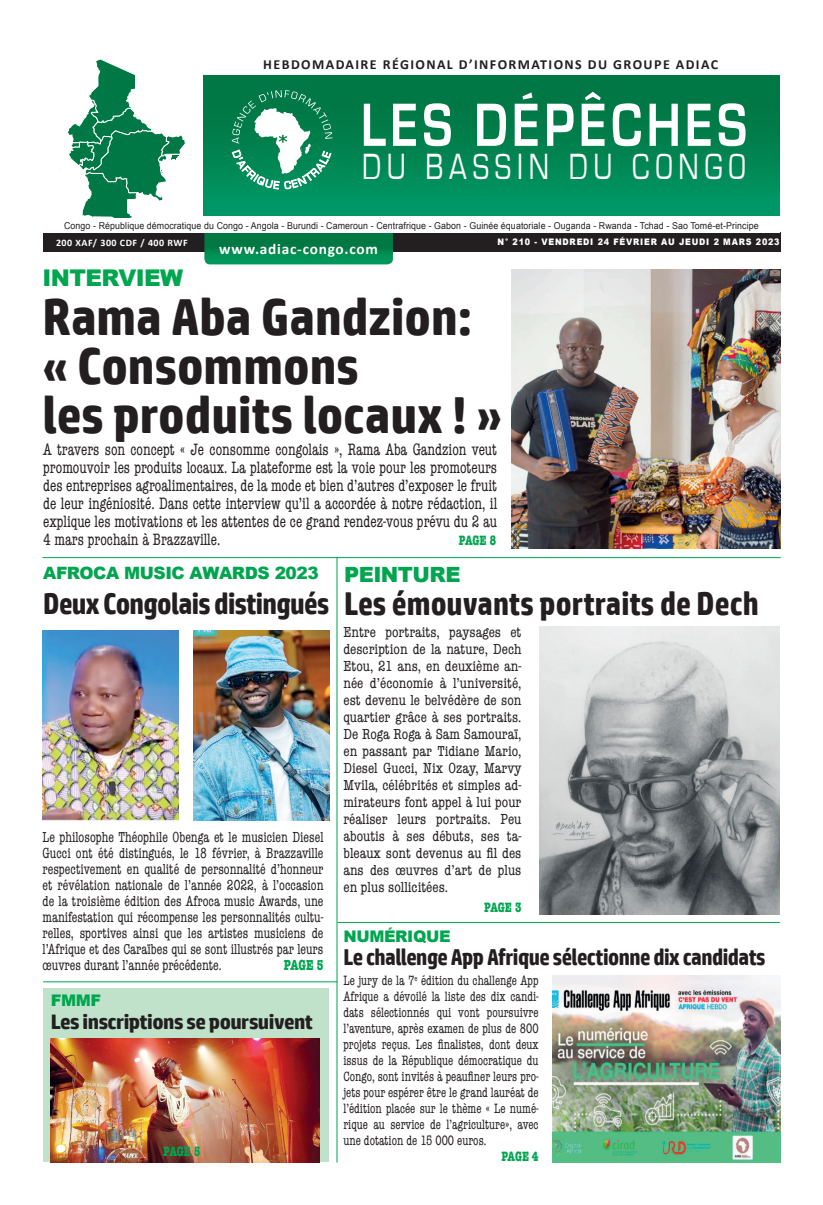
<style>
.page{position:relative;width:823px;height:1205px;background:#fff}
.page>*{position:absolute;margin:0;border:0;box-sizing:border-box;transform-origin:0 0}
.t1{font:700 52px/49px "HP Simplified";color:#231f20;scale:.95 1}
.t2{font:37.6px "Eurostile";letter-spacing:.2em;color:#fff;scale:.77 1}
.t3{font:700 33px "HP Simplified";color:#231f20;scale:.9 1}
.t4{font:700 23px "HP Simplified";letter-spacing:-.025em;color:#231f20;scale:.9 1}
.t5{font:900 23px "Arial";letter-spacing:-.025em;color:#00a54f}
.t6{font:700 21px "HP Simplified";letter-spacing:-.025em;color:#231f20}
.t7{font:900 21px "Arial";letter-spacing:-.025em;color:#00a54f}
.t8{font:condensed 17px/18px "American Typewriter";color:#231f20;text-align:justify;scale:.89 1}
.t9{font:900 17px "Arial";letter-spacing:-.025em;color:#00a54f}
.t10{font:900 16px "Arial";letter-spacing:-.025em;color:#00a54f}
.t11{font:700 15.1px "Calibri";letter-spacing:.05em;color:#fff}
.t12{font:condensed 15px/16px "American Typewriter";color:#231f20;text-align:justify;scale:.9 1}
.t13{font:condensed 15px/17px "American Typewriter";color:#231f20;text-align:justify}
.t14{font:700 condensed 15px "American Typewriter";color:#00a54f;scale:.9 1}
.t15{font:condensed 14px/16px "American Typewriter";color:#231f20;text-align:justify;scale:.89 1}
.t16{font:700 condensed 14px "American Typewriter";color:#00a54f;scale:.9 1}
.t17{font:700 13.9px "Calibri";letter-spacing:.1em;color:#231f20}
.t18{font:700 10.9px "Calibri";color:#231f20;scale:.91 1}
.t19{font:700 9.9px "Calibri";letter-spacing:.05em;color:#fff}
.t20{font:9.5px "Arial";letter-spacing:.01em;color:#231f20;scale:.93 1}
.t21{font:900 9px "Arial";letter-spacing:.1em;color:#fff;scale:.89 1}
.s1{font-size:30px}
</style>
<div class="page">
<div style="left:204px;top:76px;width:574px;height:140px;background:linear-gradient(to bottom,#01713e,#009765)"></div>
<div style="left:43px;top:232px;width:737px;height:20px;background:#231f20"></div>
<svg style="left:204px;top:232px;width:189px;height:32px;background:#088751"></svg>
<svg style="left:231px;top:90px;width:101px;height:100px"></svg>
<svg style="left:363px;top:104px;width:22px;height:42px"></svg>
<svg style="left:393px;top:104px;width:22px;height:42px"></svg>
<svg style="left:423px;top:103px;width:27px;height:43px"></svg>
<svg style="left:477px;top:104px;width:28px;height:42px"></svg>
<svg style="left:514px;top:92px;width:23px;height:54px"></svg>
<svg style="left:546px;top:104px;width:27px;height:42px"></svg>
<svg style="left:581px;top:92px;width:23px;height:54px"></svg>
<svg style="left:612px;top:103px;width:28px;height:43px"></svg>
<svg style="left:649px;top:104px;width:28px;height:42px"></svg>
<svg style="left:687px;top:104px;width:23px;height:42px"></svg>
<svg style="left:718px;top:103px;width:27px;height:43px"></svg>
<svg style="left:60px;top:59px;width:126px;height:159px"></svg>
<div style="left:43px;top:988px;width:285px;height:174px;background:#c0e2ca"></div>
<hr style="left:42px;top:557px;width:738px;height:1px;background:#00a54f">
<img style="left:511px;top:269px;width:269px;height:279px">
<img style="left:539px;top:627px;width:240px;height:287px">
<img style="left:43px;top:631px;width:136px;height:189px">
<img style="left:193px;top:631px;width:136px;height:189px">
<hr style="left:337px;top:922px;width:442px;height:1px;background:#00a54f">
<img style="left:552px;top:975px;width:228px;height:187px">
<img style="left:51px;top:1038px;width:269px;height:124px">
<hr style="left:43px;top:981px;width:294px;height:1px;background:#00a54f">
<hr style="left:336px;top:557px;width:1px;height:605px;background:#00a54f">
<p class="t17" style="left:263px;top:55px;width:456px">HEBDOMADAIRE RÉGIONAL D’INFORMATIONS DU GROUPE ADIAC</p>
<h2 class="t2" style="left:362px;top:146px;width:499px">DU BASSIN DU CONGO</h2>
<p class="t18" style="left:59px;top:218px;width:771px">Congo - République démocratique du Congo - Angola - Burundi - Cameroun - Centrafrique - Gabon - Guinée équatoriale - Ouganda - Rwanda - Tchad - Sao Tomé-et-Principe</p>
<p class="t20" style="left:64px;top:219px;width:747px">Congo - République démocratique du Congo - Angola - Burundi - Cameroun - Centrafrique - Gabon - Guinée équatoriale - Ouganda - Rwanda - Tchad - Sao Tomé-et-Principe</p>
<p class="t19" style="left:56px;top:236px;width:133px">200 XAF/ 300 CDF / 400 RWF</p>
<p class="t21" style="left:497px;top:235px;width:318px">N° 210 - VENDREDI 24 FÉVRIER AU JEUDI 2 MARS 2023</p>
<p class="t11" style="left:219px;top:239px;width:160px">www.adiac-congo.com</p>
<h3 class="t5" style="left:42px;top:261px;width:142px">INTERVIEW</h3>
<h1 class="t1" style="left:42px;top:293px;width:485px">Rama Aba Gandzion: « Consommons<br>les produits locaux ! »</h1>
<p class="t8" style="left:43px;top:440px;width:511px">A travers son concept « Je consomme congolais », Rama Aba Gandzion veut promouvoir les produits locaux. La plateforme est la voie pour les promoteurs des entreprises agroalimentaires, de la mode et bien d’autres d’exposer le fruit de leur ingéniosité. Dans cette interview qu’il a accordée à notre rédaction, il explique les motivations et les attentes de ce grand rendez-vous prévu du 2 au 4 mars prochain à Brazzaville.</p>
<p class="t16" style="left:458px;top:529px;width:43px">PAGE 8</p>
<h3 class="t7" style="left:344px;top:559px;width:118px">PEINTURE</h3>
<h3 class="t3" style="left:43px;top:582px;width:796px"><span class="s1">Deux Congolais distingués</span> Les émouvants portraits de Dech</h3>
<p class="t13" style="left:343px;top:623px;width:179px">Entre portraits, paysages et description de la nature, Dech Etou, 21 ans, en deuxième an&shy;née d’économie à l’université, est devenu le belvédère de son quartier grâce à ses portraits.<br>De Roga Roga à Sam Samouraï, en passant par Tidiane Mario, Diesel Gucci, Nix Ozay, Marvy Mvila, célébrités et simples ad&shy;mirateurs font appel à lui pour réaliser leurs portraits. Peu aboutis à ses débuts, ses ta&shy;bleaux sont devenus au fil des ans des œuvres d’art de plus en plus sollicitées.</p>
<p class="t16" style="left:484px;top:896px;width:43px">PAGE 3</p>
<p class="t9" style="left:43px;top:560px;width:277px">AFROCA MUSIC AWARDS 2023</p>
<p class="t12" style="left:43px;top:828px;width:313px">Le philosophe Théophile Obenga et le musicien Diesel Gucci ont été distingués, le 18 février, à Brazzaville respectivement en qualité de personnalité d’honneur et révélation nationale de l’année 2022, à l’occasion de la troisième édition des Afroca music Awards, une manifestation qui récompense les personnalités cultu&shy;relles, sportives ainsi que les artistes musiciens de l’Afrique et des Caraïbes qui se sont illustrés par leurs œuvres durant l’année précédente.</p>
<p class="t10" style="left:343px;top:924px;width:108px">NUMÉRIQUE</p>
<h3 class="t4" style="left:343px;top:941px;width:470px">Le challenge App Afrique sélectionne dix candidats</h3>
<p class="t15" style="left:343px;top:972px;width:221px">Le jury de la 7<sup>e</sup> édition du challenge App Afrique a dévoilé la liste des dix candi&shy;dats sélectionnés qui vont poursuivre l’aventure, après examen de plus de 800 projets reçus. Les finalistes, dont deux issus de la République démocratique du Congo, sont invités à peaufiner leurs pro&shy;jets pour espérer être le grand lauréat de l’édition placée sur le thème « Le numé&shy;rique au service de l’agriculture», avec une dotation de 15 000 euros.</p>
<p class="t16" style="left:501px;top:1145px;width:43px">PAGE 4</p>
<p class="t14" style="left:284px;top:952px;width:45px">PAGE 5</p>
<p class="t10" style="left:51px;top:988px;width:52px">FMMF</p>
<h3 class="t6" style="left:51px;top:1008px;width:263px">Les inscriptions se poursuivent</h3>
<p class="t16" style="left:163px;top:1140px;width:43px">PAGE 5</p>
</div>
